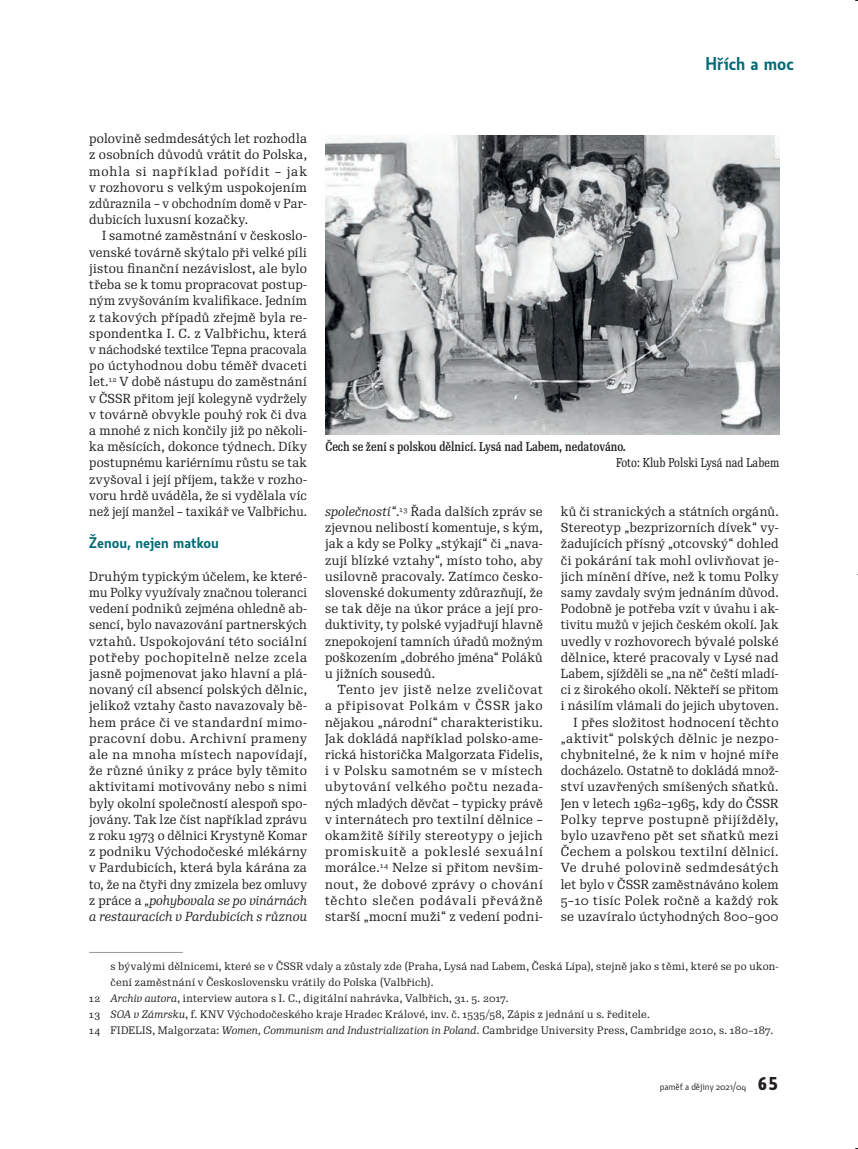
<style>
.page{position:relative;width:858px;height:1149px;background:#fff}
.page>*{position:absolute;margin:0;border:0;box-sizing:border-box;transform-origin:0 0}
.t1{font:600 18px "Botanika Std";letter-spacing:.005em;color:#006a75}
.t2{font:600 15px "Botanika Std";color:#006a75}
.t3{font:12.75px/16.2px "Re Public Std";letter-spacing:.02em;color:#231f20;text-align:justify}
.t4{font:500 12.45px "Re Public Std Cond";color:#231f20}
.t5{font:12.45px "Re Public Std Cond";letter-spacing:.005em;color:#231f20}
.t6{font:10.5px "Re Public Std";letter-spacing:.02em;color:#231f20}
.t7{font:9.75px "Botanika Std";color:#231f20}
.s1{font-style:italic}
.s2{font-family:"Botanika Mono";font-weight:700;font-size:18px}
</style>
<div class="page">
<hr style="left:89px;top:952px;width:94px;height:1px;background:#939598">
<img style="left:325px;top:135px;width:453px;height:300px">
<h1 class="t1" style="left:705px;top:51px;width:90px">Hřích a moc</h1>
<p class="t3" style="left:89px;top:131px;width:219px">polovině sedmdesátých let rozhodla z osobních důvodů vrátit do Polska, mohla si například pořídit – jak v rozhovoru s velkým uspokojením zdůraznila – v obchodním domě v Par&shy;dubicích luxusní kozačky.</p>
<p class="t3" style="left:89px;top:228px;width:219px;text-indent:13px">I samotné zaměstnání v českoslo&shy;venské továrně skýtalo při velké píli jistou finanční nezávislost, ale bylo třeba se k tomu propracovat postup&shy;ným zvyšováním kvalifikace. Jedním z takových případů zřejmě byla re&shy;spondentka I. C. z Valbřichu, která v náchodské textilce Tepna pracovala po úctyhodnou dobu téměř dvaceti let.<sup>12</sup> V době nástupu do zaměstnání v ČSSR přitom její kolegyně vydržely v továrně obvykle pouhý rok či dva a mnohé z nich končily již po několi&shy;ka měsících, dokonce týdnech. Díky postupnému kariérnímu růstu se tak zvyšoval i její příjem, takže v rozho&shy;voru hrdě uváděla, že si vydělala víc než její manžel – taxikář ve Valbřichu.</p>
<p class="t2" style="left:89px;top:533px;width:131px">Ženou, nejen matkou</p>
<p class="t3" style="left:89px;top:568px;width:219px">Druhým typickým účelem, ke které&shy;mu Polky využívaly značnou toleranci vedení podniků zejména ohledně ab&shy;sencí, bylo navazování partnerských vztahů. Uspokojování této sociální potřeby pochopitelně nelze zcela jasně pojmenovat jako hlavní a plá&shy;novaný cíl absencí polských dělnic, jelikož vztahy často navazovaly bě&shy;hem práce či ve standardní mimo&shy;pracovní dobu. Archivní prameny ale na mnoha místech napovídají, že různé úniky z práce byly těmito aktivitami motivovány nebo s nimi byly okolní společností alespoň spo&shy;jovány. Tak lze číst například zprávu z roku 1973 o dělnici Krystyně Komar z podniku Východočeské mlékárny v Pardubicích, která byla kárána za to, že na čtyři dny zmizela bez omluvy z práce a <span class="s1">„pohybovala se po vinárnách a restauracích v Pardubicích s různou</span></p>
<p class="t4" style="left:325px;top:439px;width:302px">Čech se žení s polskou dělnicí. Lysá nad Labem, nedatováno.</p>
<p class="t5" style="left:616px;top:455px;width:165px">Foto: Klub Polski Lysá nad Labem</p>
<p class="t3" style="left:325px;top:503px;width:219px"><span class="s1">společností“</span>.<sup>13</sup> Řada dalších zpráv se zjevnou nelibostí komentuje, s kým, jak a kdy se Polky „stýkají“ či „nava&shy;zují blízké vztahy“, místo toho, aby usilovně pracovaly. Zatímco česko&shy;slovenské dokumenty zdůrazňují, že se tak děje na úkor práce a její pro&shy;duktivity, ty polské vyjadřují hlavně znepokojení tamních úřadů možným poškozením „dobrého jména“ Poláků u jižních sousedů.</p>
<p class="t3" style="left:325px;top:682px;width:219px;text-indent:13px">Tento jev jistě nelze zveličovat a připisovat Polkám v ČSSR jako nějakou „národní“ charakteristiku.<br>Jak dokládá například polsko-ame&shy;rická historička Malgorzata Fidelis, i v Polsku samotném se v místech ubytování velkého počtu nezada&shy;ných mladých děvčat – typicky právě v internátech pro textilní dělnice – okamžitě šířily stereotypy o jejich promiskuitě a pokleslé sexuální morálce.<sup>14</sup> Nelze si přitom nevšim&shy;nout, že dobové zprávy o chování těchto slečen podávali převážně starší „mocní muži“ z vedení podni-</p>
<p class="t3" style="left:560px;top:503px;width:219px;text-align:right">ků či stranických a státních orgánů.<br>Stereotyp „bezprizorních dívek“ vy&shy;žadujících přísný „otcovský“ dohled či pokárání tak mohl ovlivňovat je&shy;jich mínění dříve, než k tomu Polky samy zavdaly svým jednáním důvod.<br>Podobně je potřeba vzít v úvahu i ak&shy;tivitu mužů v jejich českém okolí. Jak uvedly v rozhovorech bývalé polské dělnice, které pracovaly v Lysé nad Labem, sjížděli se „na ně“ čeští mladí&shy;ci z širokého okolí. Někteří se přitom i násilím vlámali do jejich ubytoven.<br>I přes složitost hodnocení těchto „aktivit“ polských dělnic je nezpo&shy;chybnitelné, že k nim v hojné míře docházelo. Ostatně to dokládá množ&shy;ství uzavřených smíšených sňatků.<br>Jen v letech 1962–1965, kdy do ČSSR Polky teprve postupně přijížděly, bylo uzavřeno pět set sňatků mezi Čechem a polskou textilní dělnicí.<br>Ve druhé polovině sedmdesátých let bylo v ČSSR zaměstnáváno kolem 5–10 tisíc Polek ročně a každý rok se uzavíralo úctyhodných 800–900</p>
<p class="t6" style="left:110px;top:959px;width:669px">s bývalými dělnicemi, které se v ČSSR vdaly a zůstaly zde (Praha, Lysá nad Labem, Česká Lípa), stejně jako s těmi, které se po ukon-</p>
<p class="t6" style="left:110px;top:975px;width:324px">čení zaměstnání v Československu vrátily do Polska (Valbřich).</p>
<p class="t6" style="left:89px;top:991px;width:420px">12 <span class="s1">Archiv autora</span>, interview autora s I. C., digitální nahrávka, Valbřich, 31. 5. 2017.</p>
<p class="t6" style="left:89px;top:1008px;width:562px">13 <span class="s1">SOA v Zámrsku</span>, f. KNV Východočeského kraje Hradec Králové, inv. č. 1535/58, Zápis z jednání u s. ředitele.</p>
<p class="t6" style="left:89px;top:1024px;width:685px">14 FIDELIS, Malgorzata: <span class="s1">Women, Communism and Industrialization in Poland</span>. Cambridge University Press, Cambridge 2010, s. 180–187.</p>
<p class="t7" style="left:659px;top:1080px;width:120px">paměť a dějiny 2021/04 <span class="s2">65</span></p>
</div>
